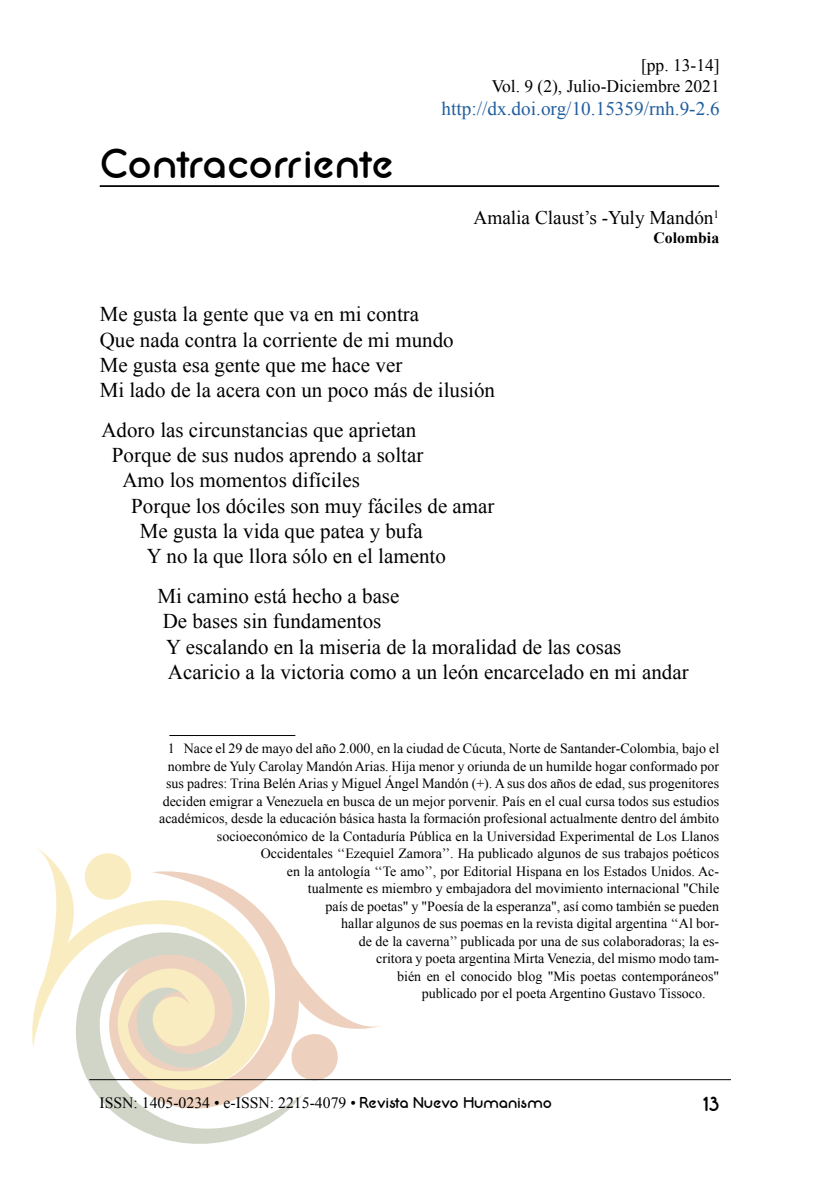
<style>
.page{position:relative;width:819px;height:1197px;background:#fff}
.page>*{position:absolute;margin:0;border:0;box-sizing:border-box;transform-origin:0 0}
.t1{font:42px "Neon 80 s";letter-spacing:-.025em;color:#000}
.t2{font:21px/25.2px "Times New Roman";color:#000}
.t3{font:21px "Neon 80 s";color:#000}
.t4{font:19.25px "Times New Roman";color:#215e9e}
.t5{font:19.25px "Times New Roman";color:#000}
.t6{font:17.5px/21px "Times New Roman";color:#000;text-align:right}
.t7{font:15.75px "Times New Roman";color:#000}
.t8{font:700 15.75px "Times New Roman";color:#000}
.t9{font:14px "Times New Roman";color:#000}
.s1{font-family:"Neon 80 s"}
</style>
<div class="page">
<svg style="left:96px;top:1094px;width:188px;height:50px"></svg>
<svg style="left:105px;top:927px;width:198px;height:186px"></svg>
<svg style="left:88px;top:898px;width:186px;height:196px"></svg>
<svg style="left:275px;top:937px;width:110px;height:146px"></svg>
<svg style="left:32px;top:847px;width:213px;height:234px"></svg>
<hr style="left:89px;top:1079px;width:642px;height:1px;background:#000">
<hr style="left:100px;top:185px;width:619px;height:2px;background:#000">
<hr style="left:169px;top:735px;width:126px;height:1px;background:#000">
<h1 class="t1" style="left:100px;top:141px;width:296px">Contracorriente</h1>
<p class="t6" style="left:492px;top:54px;width:230px">[pp. 13-14]<br>Vol. 9 (2), Julio-Diciembre 2021</p>
<h3 class="t4" style="left:442px;top:95px;width:280px">http://dx.doi.org/10.15359/rnh.9-2.6</h3>
<h3 class="t5" style="left:474px;top:205px;width:247px">Amalia Claust’s -Yuly Mandón<sup>1</sup></h3>
<p class="t8" style="left:654px;top:227px;width:67px">Colombia</p>
<h2 class="t2" style="left:100px;top:301px;width:397px">Me gusta la gente que va en mi contra<br>Que nada contra la corriente de mi mundo<br>Me gusta esa gente que me hace ver<br>Mi lado de la acera con un poco más de ilusión</h2>
<h2 class="t2" style="left:101px;top:417px;width:316px">Adoro las circunstancias que aprietan</h2>
<h2 class="t2" style="left:112px;top:442px;width:313px">Porque de sus nudos aprendo a soltar</h2>
<h2 class="t2" style="left:122px;top:468px;width:239px">Amo los momentos difíciles</h2>
<h2 class="t2" style="left:131px;top:493px;width:365px">Porque los dóciles son muy fáciles de amar</h2>
<h2 class="t2" style="left:140px;top:518px;width:284px">Me gusta la vida que patea y bufa</h2>
<h2 class="t2" style="left:147px;top:543px;width:301px">Y no la que llora sólo en el lamento</h2>
<h2 class="t2" style="left:157px;top:583px;width:533px">Mi camino está hecho a base<br>De bases sin fundamentos<br>Y escalando en la miseria de la moralidad de las cosas Acaricio a la victoria como a un león encarcelado en mi andar</h2>
<p class="t9" style="left:168px;top:739px;width:553px">1 Nace el 29 de mayo del año 2.000, en la ciudad de Cúcuta, Norte de Santander-Colombia, bajo el</p>
<p class="t9" style="left:168px;top:756px;width:553px">nombre de Yuly Carolay Mandón Arias. Hija menor y oriunda de un humilde hogar conformado por</p>
<p class="t9" style="left:166px;top:774px;width:554px">sus padres: Trina Belén Arias y Miguel Ángel Mandón (+). A sus dos años de edad, sus progenitores</p>
<p class="t9" style="left:163px;top:791px;width:558px">deciden emigrar a Venezuela en busca de un mejor porvenir. País en el cual cursa todos sus estudios</p>
<p class="t9" style="left:159px;top:809px;width:562px">académicos, desde la educación básica hasta la formación profesional actualmente dentro del ámbito</p>
<p class="t9" style="left:217px;top:826px;width:504px">socioeconómico de la Contaduría Pública en la Universidad Experimental de Los Llanos</p>
<p class="t9" style="left:261px;top:844px;width:460px">Occidentales ‘‘Ezequiel Zamora’’. Ha publicado algunos de sus trabajos poéticos</p>
<p class="t9" style="left:287px;top:861px;width:434px">en la antología ‘‘Te amo’’, por Editorial Hispana en los Estados Unidos. Ac-</p>
<p class="t9" style="left:308px;top:879px;width:413px">tualmente es miembro y embajadora del movimiento internacional "Chile</p>
<p class="t9" style="left:325px;top:896px;width:395px">país de poetas" y "Poesía de la esperanza", así como también se pueden</p>
<p class="t9" style="left:341px;top:914px;width:379px">hallar algunos de sus poemas en la revista digital argentina ‘‘Al bor-</p>
<p class="t9" style="left:359px;top:931px;width:362px">de de la caverna’’ publicada por una de sus colaboradoras; la es-</p>
<p class="t9" style="left:376px;top:949px;width:344px">critora y poeta argentina Mirta Venezia, del mismo modo tam-</p>
<p class="t9" style="left:397px;top:966px;width:324px">bién en el conocido blog "Mis poetas contemporáneos"</p>
<p class="t9" style="left:422px;top:984px;width:285px">publicado por el poeta Argentino Gustavo Tissoco.</p>
<p class="t7" style="left:99px;top:1092px;width:454px">ISSN: 1405-0234 • e-ISSN: 2215-4079 • <span class="s1">Revista Nuevo Humanismo</span></p>
<h2 class="t3" style="left:702px;top:1093px;width:19px">13</h2>
</div>
